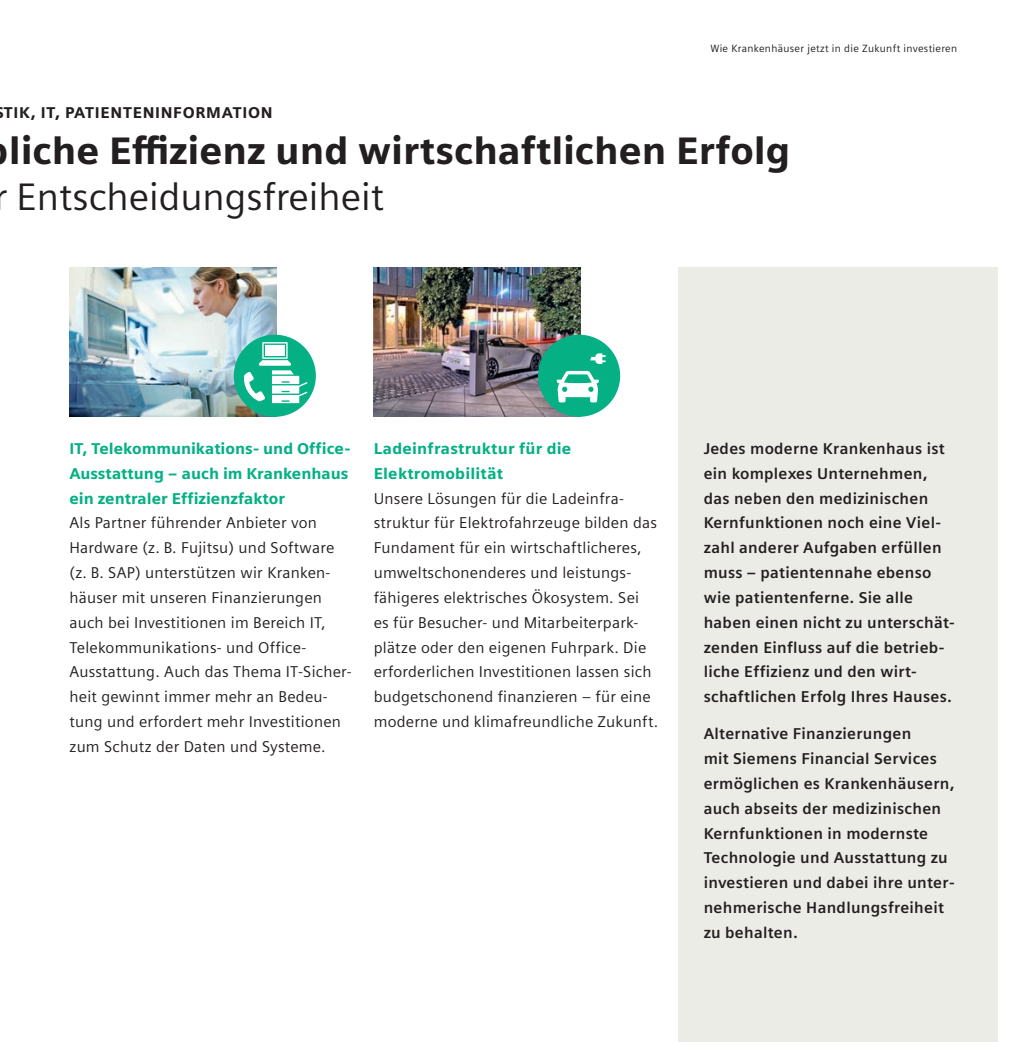
<style>
.page{position:relative;width:1027px;height:1042px;background:#fff}
.page>*{position:absolute;margin:0;border:0;box-sizing:border-box;transform-origin:0 0}
.t1{font:700 38.5px "Siemens Sans Pro";color:#231f20}
.t2{font:38.5px "Siemens Sans Pro";color:#231f20}
.t3{font:15.75px/24.8px "Siemens Sans Pro";letter-spacing:.015em;color:#231f20}
.t4{font:600 15.75px/24.8px "Siemens Sans Pro";letter-spacing:.015em;color:#231f20}
.t5{font:700 15.75px/24.8px "Siemens Sans Pro";color:#05b085}
.t6{font:700 15.75px "Siemens Sans Pro";letter-spacing:.04em;color:#231f20}
.t7{font:10.5px "Siemens Sans Pro";letter-spacing:.03em;color:#231f20}
</style>
<div class="page">
<div style="left:678px;top:268px;width:319px;height:774px;background:#ecece7"></div>
<img style="left:69px;top:268px;width:208px;height:149px">
<img style="left:374px;top:268px;width:207px;height:149px">
<div style="left:234px;top:335px;width:82px;height:82px;background:#05b085;border-radius:50%"></div>
<div style="left:538px;top:335px;width:82px;height:82px;background:#05b085;border-radius:50%"></div>
<svg style="left:557px;top:353px;width:49px;height:49px"></svg>
<svg style="left:244px;top:342px;width:63px;height:61px"></svg>
<p class="t7" style="left:710px;top:40px;width:248px">Wie Krankenhäuser jetzt in die Zukunft investieren</p>
<p class="t6" style="left:4px;top:99px;width:270px">TIK, IT, PATIENTENINFORMATION</p>
<h1 class="t1" style="left:9px;top:120px;width:783px">liche Effizienz und wirtschaftlichen Erfolg</h1>
<h1 class="t2" style="left:-7px;top:168px;width:392px">r Entscheidungsfreiheit</h1>
<p class="t5" style="left:69px;top:435px;width:283px">IT, Telekommunikations- und Office-<br>Ausstattung – auch im Krankenhaus ein zentraler Effizienzfaktor</p>
<p class="t3" style="left:69px;top:509px;width:284px">Als Partner führender Anbieter von Hardware (z. B. Fujitsu) und Software (z. B. SAP) unterstützen wir Kranken&shy;häuser mit unseren Finanzierungen auch bei Investitionen im Bereich IT, Telekommunikations- und Office-Ausstattung. Auch das Thema IT-Sicher&shy;heit gewinnt immer mehr an Bedeu&shy;tung und erfordert mehr Investitionen zum Schutz der Daten und Systeme.</p>
<p class="t5" style="left:374px;top:435px;width:199px">Ladeinfrastruktur für die<br>Elektromobilität</p>
<p class="t3" style="left:374px;top:484px;width:286px">Unsere Lösungen für die Ladeinfra&shy;struktur für Elektrofahrzeuge bilden das Fundament für ein wirtschaftlicheres, umweltschonenderes und leistungs&shy;fähigeres elektrisches Ökosystem. Sei es für Besucher- und Mitarbeiterpark&shy;plätze oder den eigenen Fuhrpark. Die erforderlichen Investitionen lassen sich budgetschonend finanzieren – für eine moderne und klimafreundliche Zukunft.</p>
<p class="t4" style="left:704px;top:435px;width:253px">Jedes moderne Krankenhaus ist ein komplexes Unternehmen, das neben den medizinischen<br>Kernfunktionen noch eine Viel&shy;zahl anderer Aufgaben erfüllen muss – patientennahe ebenso wie patientenferne. Sie alle haben einen nicht zu unterschät&shy;zenden Einfluss auf die betrieb&shy;liche Effizienz und den wirt&shy;schaftlichen Erfolg Ihres Hauses.</p>
<p class="t4" style="left:704px;top:720px;width:253px">Alternative Finanzierungen<br>mit Siemens Financial Services ermöglichen es Krankenhäusern, auch abseits der medizinischen<br>Kernfunktionen in modernste<br>Technologie und Ausstattung zu investieren und dabei ihre unter&shy;nehmerische Handlungsfreiheit zu behalten.</p>
</div>
